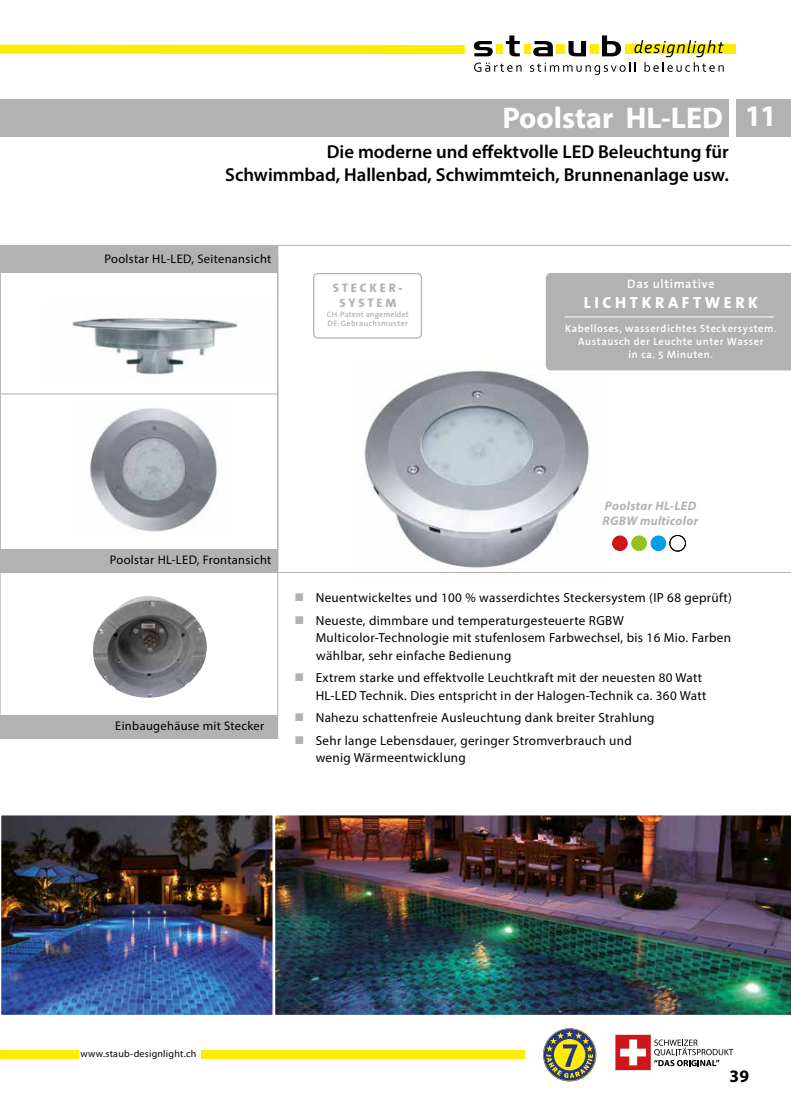
<style>
.page{position:relative;width:791px;height:1099px;background:#fff}
.page>*{position:absolute;margin:0;border:0;box-sizing:border-box;transform-origin:0 0}
.t1{font:700 30px "Myriad Pro";color:#fff}
.t2{font:600 18.75px/22.5px "Myriad Pro";color:#000;text-align:right}
.t3{font:700 17.5px "Myriad Pro";color:#000}
.t4{font:800 16.25px "The Sans";letter-spacing:.22em;color:#fff}
.t5{font:13.12px/17.5px "Myriad Pro";letter-spacing:.025em;color:#000}
.t6{font:12.5px "Myriad Pro";letter-spacing:.025em;color:#000}
.t7{font:italic 700 12.5px/15px "Myriad Pro";letter-spacing:.025em;color:#b2b2b2}
.t8{font:800 12.5px/15px "The Sans";letter-spacing:.22em;color:#b2b2b2;text-align:center}
.t9{font:600 12.5px "The Sans";letter-spacing:.05em;color:#fff}
.t10{font:600 10.62px/12.8px "The Sans";letter-spacing:.05em;color:#fff;text-align:center}
.t11{font:10px "Myriad Pro";letter-spacing:.025em;color:#000}
.t12{font:600 8px/9.6px "The Sans";letter-spacing:.03em;color:#b2b2b2}
.s1{color:#b2b2b2}
</style>
<div class="page">
<img style="left:1px;top:815px;width:271px;height:200px">
<img style="left:272px;top:815px;width:518px;height:200px">
<img style="left:90px;top:408px;width:127px;height:124px">
<img style="left:92px;top:596px;width:115px;height:101px">
<img style="left:72px;top:318px;width:166px;height:57px">
<div style="left:0;top:99px;width:728px;height:37px;background:#b2b2b2"></div>
<svg style="left:474px;top:41px;width:18px;height:15px"></svg>
<svg style="left:505px;top:35px;width:14px;height:21px"></svg>
<div style="left:625px;top:44px;width:110px;height:9px;background:#ffed00"></div>
<div style="left:524px;top:44px;width:6px;height:9px;background:#ffed00"></div>
<div style="left:496px;top:44px;width:6px;height:9px;background:#ffed00"></div>
<svg style="left:474px;top:63px;width:47px;height:9px"></svg>
<svg style="left:529px;top:35px;width:194px;height:40px"></svg>
<svg style="left:0;top:44px;width:464px;height:10px"></svg>
<div style="left:735px;top:99px;width:55px;height:37px;background:#b2b2b2"></div>
<div style="left:0;top:245px;width:278px;height:28px;background:#b2b2b2"></div>
<div style="left:0;top:549px;width:278px;height:23px;background:#b2b2b2"></div>
<svg style="left:278px;top:245px;width:512px;height:327px"></svg>
<div style="left:201px;top:1049px;width:323px;height:9px;background:#ffed00"></div>
<div style="left:0;top:1049px;width:78px;height:9px;background:#ffed00"></div>
<div style="left:615px;top:1034px;width:35px;height:36px;background:#cd171a"></div>
<svg style="left:620px;top:1039px;width:25px;height:26px"></svg>
<hr style="left:0;top:394px;width:277px;height:1px;background:#b2b2b2">
<div style="left:0;top:715px;width:277px;height:23px;background:#b2b2b2"></div>
<div style="left:0;top:258px;width:278px;height:480px;border:1px solid #b2b2b2"></div>
<div style="left:612px;top:535px;width:15px;height:16px;background:#cd171a;border-radius:50%"></div>
<div style="left:631px;top:535px;width:15px;height:16px;background:#95c11f;border-radius:50%"></div>
<div style="left:650px;top:535px;width:15px;height:16px;background:#009fe3;border-radius:50%"></div>
<div style="left:669px;top:535px;width:16px;height:16px;border:1px solid #000;border-radius:50%"></div>
<svg style="left:542px;top:1028px;width:54px;height:53px"></svg>
<svg style="left:543px;top:1029px;width:52px;height:51px"></svg>
<svg style="left:546px;top:1030px;width:46px;height:48px"></svg>
<div style="left:313px;top:273px;width:108px;height:65px;background:#fff;border-radius:5px"></div>
<div style="left:313px;top:273px;width:109px;height:65px;border:1px solid #b2b2b2;border-radius:5px"></div>
<div style="left:545px;top:273px;width:245px;height:97px;background:#b2b2b2"></div>
<hr style="left:564px;top:316px;width:209px;height:1px;background:#fff">
<svg style="left:654px;top:1039px;width:78px;height:27px"></svg>
<h1 class="t1" style="left:502px;top:98px;width:222px">Poolstar HL-LED</h1>
<h2 class="t2" style="left:225px;top:140px;width:505px">Die moderne und effektvolle LED Beleuchtung für<br>Schwimmbad, Hallenbad, Schwimmteich, Brunnenanlage usw.</h2>
<h1 class="t1" style="left:744px;top:96px;width:33px">11</h1>
<p class="t6" style="left:104px;top:251px;width:168px">Poolstar HL-LED, Seitenansicht</p>
<p class="t8" style="left:332px;top:280px;width:71px">STECKER-<br>SYSTEM</p>
<p class="t12" style="left:327px;top:309px;width:83px">CH-Patent angemeldet<br>DE-Gebrauchsmuster</p>
<p class="t9" style="left:627px;top:273px;width:89px">Das ultimative</p>
<p class="t4" style="left:583px;top:288px;width:176px">LICHTKRAFTWERK</p>
<p class="t10" style="left:564px;top:322px;width:213px">Kabelloses, wasserdichtes Steckersystem.<br>Austausch der Leuchte unter Wasser<br>in ca. 5 Minuten.</p>
<p class="t6" style="left:110px;top:552px;width:163px">Poolstar HL-LED, Frontansicht</p>
<p class="t6" style="left:115px;top:718px;width:150px">Einbaugehäuse mit Stecker</p>
<p class="t7" style="left:602px;top:497px;width:97px">Poolstar HL-LED<br>RGBW multicolor</p>
<p class="t5" style="left:294px;top:589px;width:438px"><span class="s1">■</span> Neuentwickeltes und 100 % wasserdichtes Steckersystem (IP 68 geprüft)</p>
<p class="t5" style="left:315px;top:611px;width:417px;text-indent:-21px"><span class="s1">■</span> Neueste, dimmbare und temperaturgesteuerte RGBW<br>Multicolor-Technologie mit stufenlosem Farbwechsel, bis 16 Mio. Farben wählbar, sehr einfache Bedienung</p>
<p class="t5" style="left:315px;top:669px;width:392px;text-indent:-21px"><span class="s1">■</span> Extrem starke und effektvolle Leuchtkraft mit der neuesten 80 Watt<br>HL-LED Technik. Dies entspricht in der Halogen-Technik ca. 360 Watt</p>
<p class="t5" style="left:294px;top:709px;width:361px"><span class="s1">■</span> Nahezu schattenfreie Ausleuchtung dank breiter Strahlung</p>
<p class="t5" style="left:315px;top:731px;width:317px;text-indent:-21px"><span class="s1">■</span> Sehr lange Lebensdauer, geringer Stromverbrauch und wenig Wärmeentwicklung</p>
<p class="t11" style="left:80px;top:1047px;width:117px">www.staub-designlight.ch</p>
<h3 class="t3" style="left:729px;top:1064px;width:21px">39</h3>
</div>
